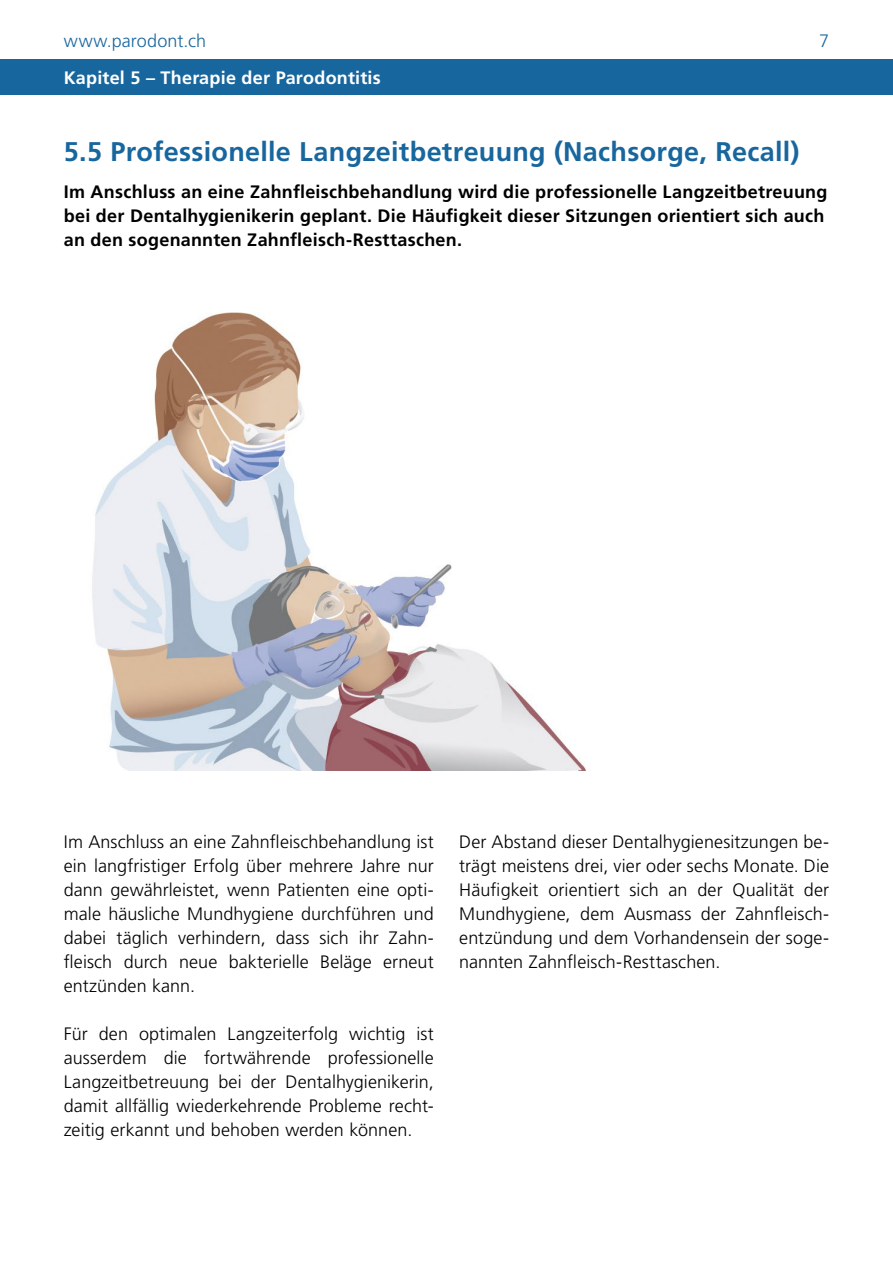
<style>
.page{position:relative;width:893px;height:1263px;background:#fff}
.page>*{position:absolute;margin:0;border:0;box-sizing:border-box;transform-origin:0 0}
.t1{font:700 27px "Frutiger";letter-spacing:.01em;color:#18669e}
.t2{font:300 18px/24px "Frutiger";letter-spacing:.005em;color:#000;text-align:justify}
.t3{font:700 18px/24px "Frutiger";letter-spacing:.015em;color:#000}
.t4{font:700 18px "Frutiger";letter-spacing:.015em;color:#fff}
.t5{font:300 18px "Frutiger";letter-spacing:.005em;color:#18669e}
</style>
<div class="page">
<div style="left:0;top:60px;width:893px;height:35px;background:#18669e"></div>
<img style="left:92px;top:312px;width:494px;height:459px">
<p class="t5" style="left:64px;top:30px;width:144px">www.parodont.ch</p>
<p class="t5" style="left:819px;top:30px;width:12px">7</p>
<p class="t4" style="left:64px;top:67px;width:319px">Kapitel 5 – Therapie der Parodontitis</p>
<h1 class="t1" style="left:64px;top:136px;width:737px">5.5 Professionelle Langzeitbetreuung (Nachsorge, Recall)</h1>
<p class="t3" style="left:64px;top:179px;width:765px">Im Anschluss an eine Zahnfleischbehandlung wird die professionelle Langzeitbetreuung bei der Dentalhygienikerin geplant. Die Häufigkeit dieser Sitzungen orientiert sich auch an den sogenannten Zahnfleisch-Resttaschen.</p>
<p class="t2" style="left:64px;top:829px;width:371px">Im Anschluss an eine Zahnfleischbehandlung ist ein langfristiger Erfolg über mehrere Jahre nur dann gewährleistet, wenn Patienten eine opti&shy;male häusliche Mundhygiene durchführen und dabei täglich verhindern, dass sich ihr Zahn&shy;fleisch durch neue bakterielle Beläge erneut entzünden kann.</p>
<p class="t2" style="left:64px;top:1022px;width:371px">Für den optimalen Langzeiterfolg wichtig ist ausserdem die fortwährende professionelle Langzeitbetreuung bei der Dentalhygienikerin, damit allfällig wiederkehrende Probleme recht&shy;zeitig erkannt und behoben werden können.</p>
<p class="t2" style="left:459px;top:829px;width:371px">Der Abstand dieser Dentalhygienesitzungen be&shy;trägt meistens drei, vier oder sechs Monate. Die Häufigkeit orientiert sich an der Qualität der Mundhygiene, dem Ausmass der Zahnfleisch&shy;entzündung und dem Vorhandensein der soge&shy;nannten Zahnfleisch-Resttaschen.</p>
</div>
